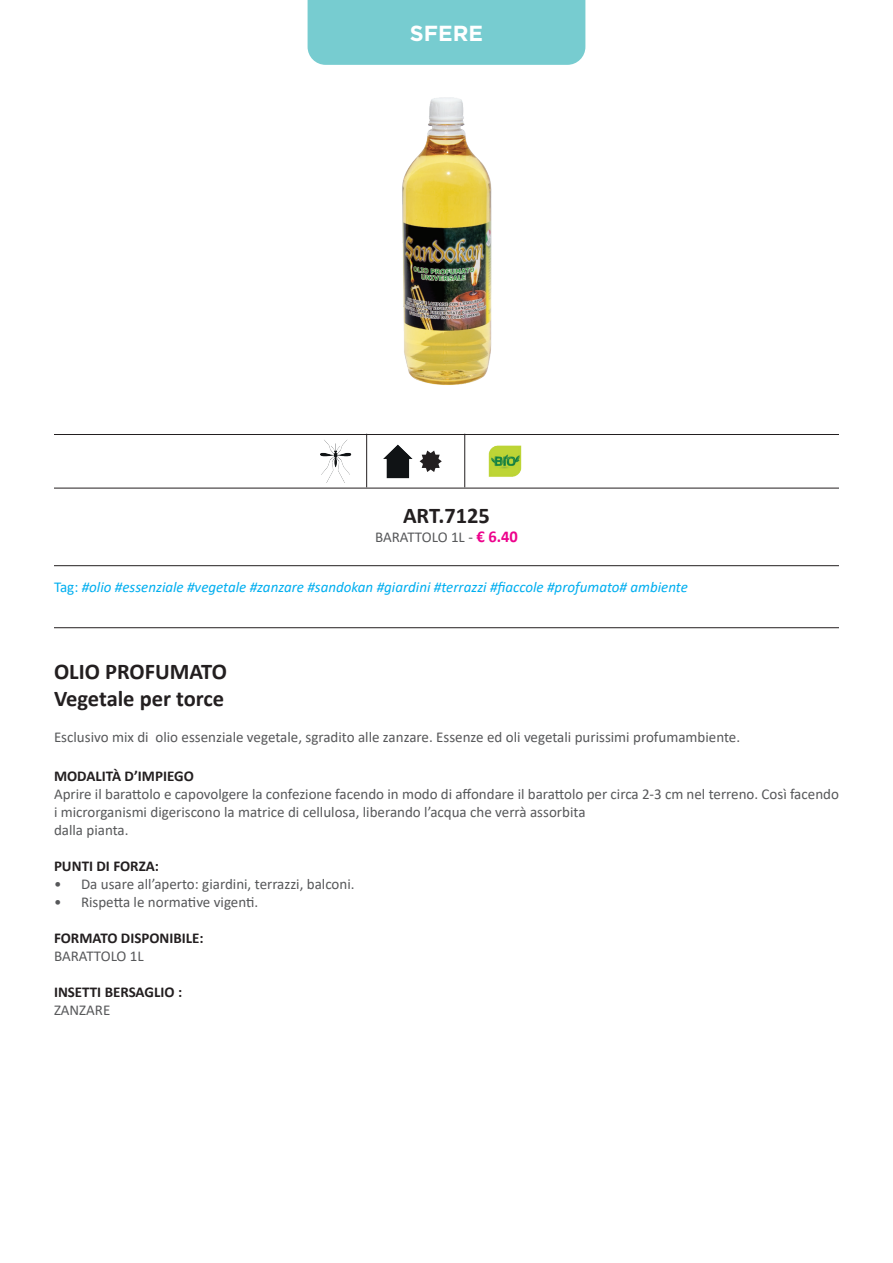
<style>
.page{position:relative;width:893px;height:1263px;background:#fff}
.page>*{position:absolute;margin:0;border:0;box-sizing:border-box;transform-origin:0 0}
.t1{font:700 22.5px/27px "Calibri";color:#231f20}
.t2{font:700 21.75px "Gotham";color:#fff}
.t3{font:15px/18px "Calibri";color:#57585a}
.t4{font:italic 15px "Calibri";color:#00aeef}
.t5{font:700 15px "Calibri";color:#231f20}
.s1{font-weight:700;font-size:16.5px;color:#ed028c}
.s2{font-style:normal}
</style>
<div class="page">
<hr style="left:54px;top:488px;width:785px;height:1px;background:#231f20">
<hr style="left:54px;top:434px;width:785px;height:1px;background:#231f20">
<hr style="left:54px;top:627px;width:785px;height:1px;background:#231f20">
<hr style="left:54px;top:565px;width:785px;height:1px;background:#231f20">
<div style="left:308px;top:0;width:277px;height:65px;background:#77ccd0"></div>
<hr style="left:366px;top:434px;width:1px;height:53px;background:#231f20">
<hr style="left:464px;top:434px;width:1px;height:53px;background:#231f20">
<svg style="left:420px;top:450px;width:22px;height:22px"></svg>
<img style="left:488px;top:445px;width:34px;height:32px">
<img style="left:383px;top:444px;width:37px;height:35px">
<img style="left:320px;top:440px;width:32px;height:43px">
<img style="left:402px;top:97px;width:90px;height:288px">
<h2 class="t2" style="left:410px;top:19px;width:75px">SFERE</h2>
<h1 class="t1" style="left:403px;top:501px;width:88px">ART.7125</h1>
<p class="t3" style="left:375px;top:528px;width:144px">BARATTOLO 1L - <span class="s1">€ 6.40</span></p>
<p class="t4" style="left:54px;top:577px;width:635px"><span class="s2">Tag:</span> #olio #essenziale #vegetale #zanzare #sandokan #giardini #terrazzi #fiaccole #profumato# ambiente</p>
<h1 class="t1" style="left:54px;top:657px;width:174px">OLIO PROFUMATO<br>Vegetale per torce</h1>
<p class="t3" style="left:54px;top:727px;width:688px">Esclusivo mix di olio essenziale vegetale, sgradito alle zanzare. Essenze ed oli vegetali purissimi profumambiente.</p>
<p class="t5" style="left:54px;top:766px;width:141px">MODALITÀ D’IMPIEGO</p>
<p class="t3" style="left:54px;top:785px;width:786px">Aprire il barattolo e capovolgere la confezione facendo in modo di affondare il barattolo per circa 2-3 cm nel terreno. Così facendo i microrganismi digeriscono la matrice di cellulosa, liberando l’acqua che verrà assorbita<br>dalla pianta.</p>
<p class="t5" style="left:54px;top:856px;width:106px">PUNTI DI FORZA:</p>
<p class="t3" style="left:54px;top:875px;width:302px">• Da usare all’aperto: giardini, terrazzi, balconi.</p>
<p class="t3" style="left:54px;top:893px;width:206px">• Rispetta le normative vigenti.</p>
<p class="t5" style="left:54px;top:928px;width:151px">FORMATO DISPONIBILE:</p>
<p class="t3" style="left:54px;top:947px;width:91px">BARATTOLO 1L</p>
<p class="t5" style="left:54px;top:982px;width:130px">INSETTI BERSAGLIO :</p>
<p class="t3" style="left:54px;top:1001px;width:58px">ZANZARE</p>
</div>
